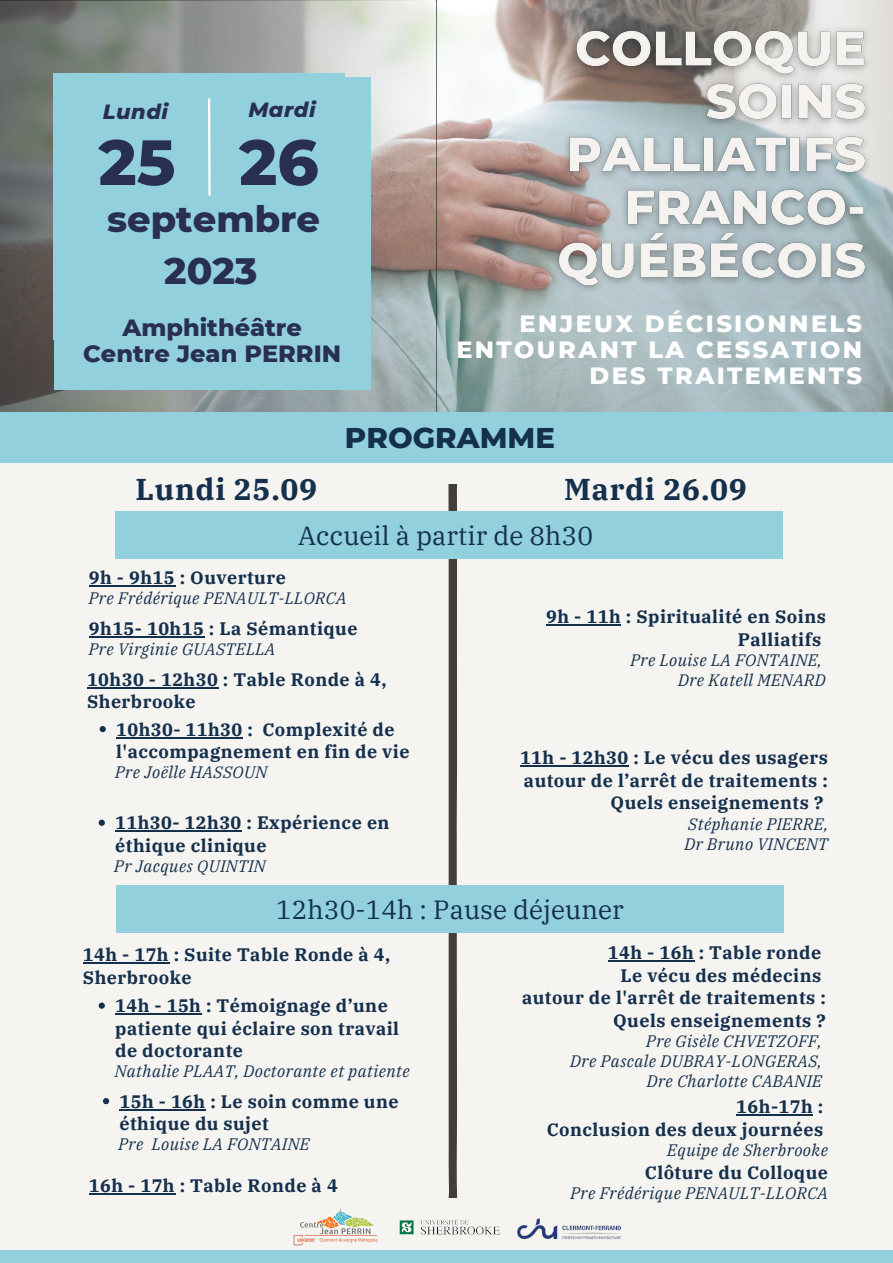
<style>
.page{position:relative;width:893px;height:1263px;background:#fff}
.page>*{position:absolute;margin:0;border:0;box-sizing:border-box;transform-origin:0 0}
.t1{font:800 75px "Montserrat";color:#292f51}
.t2{font:800 63.75px "Montserrat";color:#292f51}
.t3{font:800 37.5px "Montserrat";color:#292f51}
.t4{font:800 36.75px "Montserrat";color:#292f51}
.t5{font:700 30px "IBM Plex Serif";letter-spacing:.025em;color:#14304d}
.t6{font:800 29.17px "Montserrat";color:#14304d}
.t7{font:26.17px "IBM Plex Serif";color:#14304d}
.t8{font:800 24px/25.9px "Montserrat";letter-spacing:.1em;color:#fff;text-align:right}
.t9{font:800 24px/25.9px "Montserrat";color:#292f51;text-align:center}
.t10{font:italic 800 21px "Montserrat";letter-spacing:.025em;color:#292f51}
.t11{font:700 18px/22.5px "IBM Plex Serif";letter-spacing:.025em;color:#14304d}
.t12{font:italic 16.5px/20.2px "IBM Plex Serif";letter-spacing:.025em;color:#14304d;text-align:right}
.s1{font-size:73.5px}
</style>
<div class="page">
<div style="left:0;top:1247px;width:893px;height:16px;background:#93d0dd"></div>
<div style="left:0;top:460px;width:893px;height:790px;background:#f6f4f1"></div>
<img style="left:436px;top:0;width:457px;height:413px">
<svg style="left:0;top:0;width:436px;height:413px;background:#949793"></svg>
<div style="left:0;top:413px;width:893px;height:50px;background:#93d0dd"></div>
<svg style="left:447px;top:485px;width:12px;height:713px"></svg>
<div style="left:115px;top:511px;width:667px;height:47px;background:#93d0dd"></div>
<div style="left:116px;top:886px;width:668px;height:47px;background:#93d0dd"></div>
<img style="left:546px;top:8px;width:332px;height:296px">
<hr style="left:89px;top:585px;width:86px;height:2px;background:#14304d">
<hr style="left:89px;top:636px;width:115px;height:2px;background:#14304d">
<svg style="left:100px;top:726px;width:6px;height:6px"></svg>
<hr style="left:116px;top:737px;width:127px;height:1px;background:#14304d">
<svg style="left:99px;top:820px;width:6px;height:6px"></svg>
<hr style="left:115px;top:830px;width:127px;height:2px;background:#14304d">
<svg style="left:99px;top:1002px;width:6px;height:7px"></svg>
<hr style="left:115px;top:1013px;width:86px;height:2px;background:#14304d">
<svg style="left:103px;top:1098px;width:6px;height:6px"></svg>
<hr style="left:119px;top:1109px;width:87px;height:1px;background:#14304d">
<hr style="left:89px;top:1193px;width:86px;height:2px;background:#14304d">
<hr style="left:546px;top:624px;width:75px;height:2px;background:#14304d">
<hr style="left:520px;top:765px;width:109px;height:2px;background:#14304d">
<hr style="left:608px;top:960px;width:86px;height:2px;background:#14304d">
<div style="left:54px;top:78px;width:317px;height:312px;background:#93d0dd"></div>
<svg style="left:208px;top:98px;width:3px;height:98px"></svg>
<hr style="left:87px;top:687px;width:131px;height:2px;background:#14304d">
<hr style="left:83px;top:962px;width:86px;height:2px;background:#14304d">
<hr style="left:736px;top:1114px;width:77px;height:2px;background:#14304d">
<img style="left:293px;top:1207px;width:85px;height:39px">
<img style="left:399px;top:1219px;width:101px;height:16px">
<img style="left:517px;top:1218px;width:104px;height:21px">
<p class="t10" style="left:239px;top:91px;width:69px">Mardi</p>
<p class="t10" style="left:89px;top:93px;width:67px">Lundi</p>
<h1 class="t1" style="left:87px;top:127px;width:230px">25 <span class="s1">26</span></h1>
<p class="t10" style="left:248px;top:97px;width:69px">Mardi</p>
<p class="t10" style="left:103px;top:99px;width:67px">Lundi</p>
<h2 class="t2" style="left:98px;top:123px;width:222px">25 26</h2>
<h3 class="t4" style="left:107px;top:197px;width:215px">septembre</h3>
<h3 class="t3" style="left:164px;top:248px;width:95px">2023</h3>
<h3 class="t9" style="left:83px;top:315px;width:259px">Amphithéâtre<br>Centre Jean PERRIN</h3>
<h3 class="t3" style="left:150px;top:292px;width:95px">2023</h3>
<h3 class="t8" style="left:456px;top:311px;width:407px">ENJEUX DÉCISIONNELS<br>ENTOURANT LA CESSATION<br>DES TRAITEMENTS</h3>
<h3 class="t6" style="left:345px;top:419px;width:212px">PROGRAMME</h3>
<h3 class="t5" style="left:135px;top:470px;width:183px">Lundi 25.09</h3>
<h3 class="t5" style="left:564px;top:470px;width:184px">Mardi 26.09</h3>
<h3 class="t7" style="left:298px;top:518px;width:296px">Accueil à partir de 8h30</h3>
<p class="t11" style="left:89px;top:566px;width:198px">9h - 9h15 : Ouverture</p>
<p class="t12" style="left:89px;top:588px;width:259px">Pre Frédérique PENAULT-LLORCA</p>
<p class="t11" style="left:89px;top:617px;width:270px">9h15- 10h15 : La Sémantique</p>
<p class="t12" style="left:89px;top:639px;width:188px">Pre Virginie GUASTELLA</p>
<p class="t11" style="left:87px;top:668px;width:301px">10h30 - 12h30 : Table Ronde à 4,<br>Sherbrooke</p>
<p class="t11" style="left:116px;top:717px;width:295px">10h30- 11h30 : Complexité de l'accompagnement en fin de vie</p>
<p class="t12" style="left:115px;top:762px;width:154px">Pre Joëlle HASSOUN</p>
<p class="t11" style="left:115px;top:811px;width:276px">11h30- 12h30 : Expérience en éthique clinique</p>
<p class="t12" style="left:114px;top:856px;width:153px">Pr Jacques QUINTIN</p>
<p class="t11" style="left:546px;top:605px;width:281px;text-align:right">9h - 11h : Spiritualité en Soins<br>Palliatifs</p>
<p class="t12" style="left:630px;top:650px;width:197px">Pre Louise LA FONTAINE,<br>Dre Katell MENARD</p>
<p class="t11" style="left:520px;top:746px;width:309px;text-align:right">11h - 12h30 : Le vécu des usagers autour de l’arrêt de traitements :<br>Quels enseignements ?</p>
<p class="t12" style="left:684px;top:813px;width:145px;text-align:left">Stéphanie PIERRE,<br>Dr Bruno VINCENT</p>
<h3 class="t7" style="left:276px;top:892px;width:349px">12h30-14h : Pause déjeuner</h3>
<p class="t11" style="left:83px;top:943px;width:309px">14h - 17h : Suite Table Ronde à 4,<br>Sherbrooke</p>
<p class="t11" style="left:115px;top:994px;width:285px">14h - 15h : Témoignage d’une patiente qui éclaire son travail de doctorante</p>
<p class="t11" style="left:119px;top:1089px;width:280px">15h - 16h : Le soin comme une éthique du sujet</p>
<p class="t12" style="left:119px;top:1134px;width:192px">Pre Louise LA FONTAINE</p>
<p class="t11" style="left:89px;top:1174px;width:250px">16h - 17h : Table Ronde à 4</p>
<p class="t12" style="left:115px;top:1060px;width:297px">Nathalie PLAAT, Doctorante et patiente</p>
<p class="t11" style="left:522px;top:941px;width:305px;text-align:right">14h - 16h : Table ronde<br>Le vécu des médecins<br>autour de l'arrêt de traitements :<br>Quels enseignements ?</p>
<p class="t12" style="left:570px;top:1030px;width:253px">Pre Gisèle CHVETZOFF,<br>Dre Pascale DUBRAY-LONGERAS,<br>Dre Charlotte CABANIE</p>
<p class="t11" style="left:547px;top:1095px;width:278px;text-align:right">16h-17h :<br>Conclusion des deux journées</p>
<p class="t12" style="left:667px;top:1140px;width:162px">Equipe de Sherbrooke</p>
<p class="t11" style="left:645px;top:1161px;width:184px">Clôture du Colloque</p>
<p class="t12" style="left:570px;top:1183px;width:259px">Pre Frédérique PENAULT-LLORCA</p>
</div>
